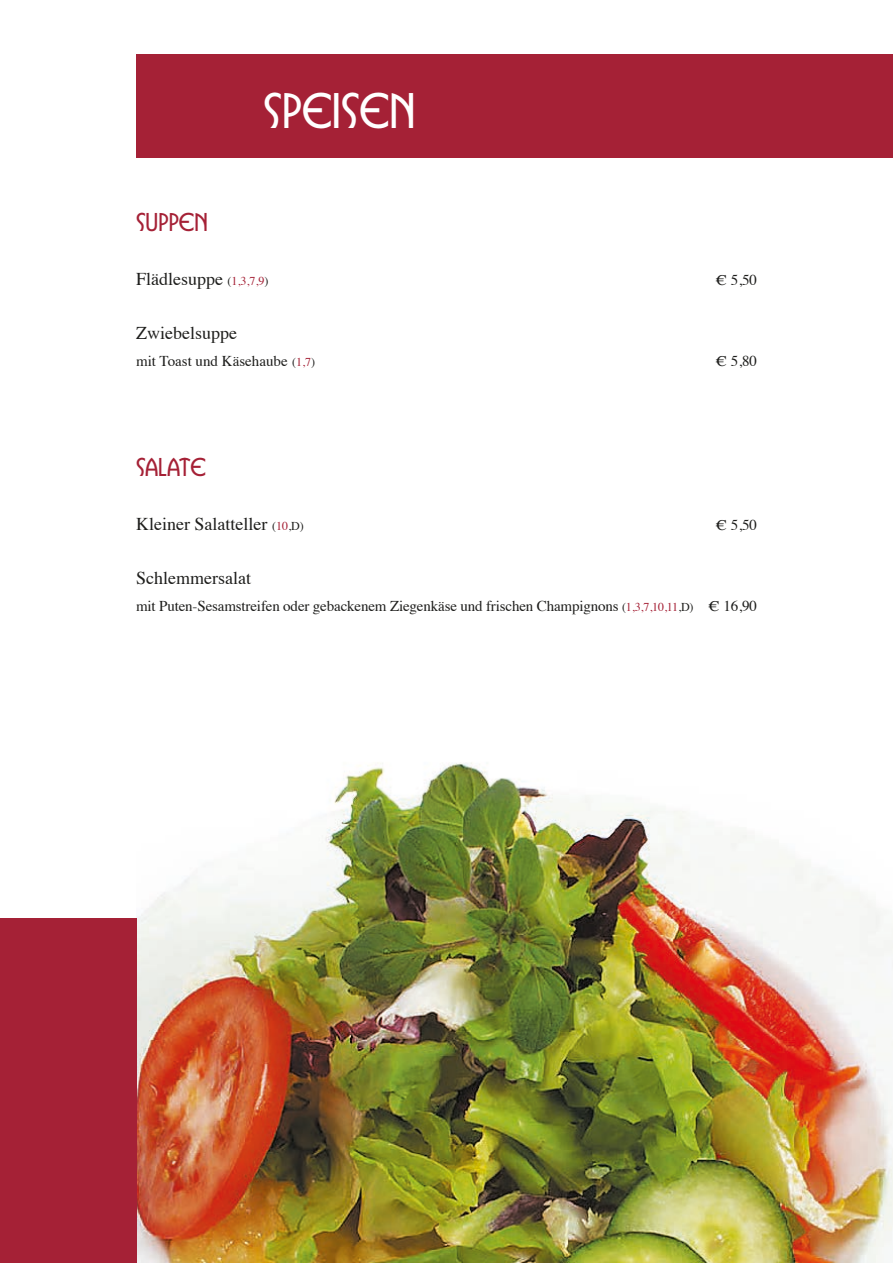
<style>
.page{position:relative;width:893px;height:1263px;background:#fff}
.page>*{position:absolute;margin:0;border:0;box-sizing:border-box;transform-origin:0 0}
.t1{font:700 46.5px "Busorama IT Cby BT";color:#fff}
.t2{font:700 24px "Busorama IT Cby BT";color:#a52136}
.Essen{font:18px "Times";color:#1d1d1b}
.Essen-2{font:15px "Times";letter-spacing:-.01em;color:#1d1d1b}
.s1{font-size:12px}
.s2{font-size:12px;color:#a52136}
</style>
<div class="page">
<div style="left:136px;top:54px;width:757px;height:103px;background:#a52136"></div>
<img style="left:136px;top:762px;width:757px;height:501px">
<div style="left:0;top:918px;width:136px;height:345px;background:#a52136"></div>
<p class="t2" style="left:136px;top:208px;width:73px">SUPPEN</p>
<p class="t1" style="left:264px;top:83px;width:153px">SPEISEN</p>
<p class="Essen" style="left:136px;top:262px;width:134px">Flädlesuppe <span class="s1">(</span><span class="s2">1,3,7,9</span><span class="s1">)</span></p>
<p class="Essen-2" style="left:716px;top:266px;width:43px">€ 5,50</p>
<p class="Essen" style="left:136px;top:316px;width:102px">Zwiebelsuppe</p>
<p class="Essen-2" style="left:136px;top:347px;width:181px">mit Toast und Käsehaube <span class="s1">(</span><span class="s2">1,7</span><span class="s1">)</span></p>
<p class="Essen-2" style="left:716px;top:347px;width:43px">€ 5,80</p>
<p class="t2" style="left:136px;top:453px;width:71px">SALATE</p>
<p class="Essen" style="left:136px;top:507px;width:169px">Kleiner Salatteller <span class="s1">(</span><span class="s2">10</span><span class="s1">,D)</span></p>
<p class="Essen-2" style="left:716px;top:511px;width:43px">€ 5,50</p>
<p class="Essen" style="left:136px;top:561px;width:116px">Schlemmersalat</p>
<p class="Essen-2" style="left:136px;top:592px;width:622px">mit Puten-Sesamstreifen oder gebackenem Ziegenkäse und frischen Champignons <span class="s1">(</span><span class="s2">1,3,7,10,11</span><span class="s1">,D)</span> € 16,90</p>
</div>
